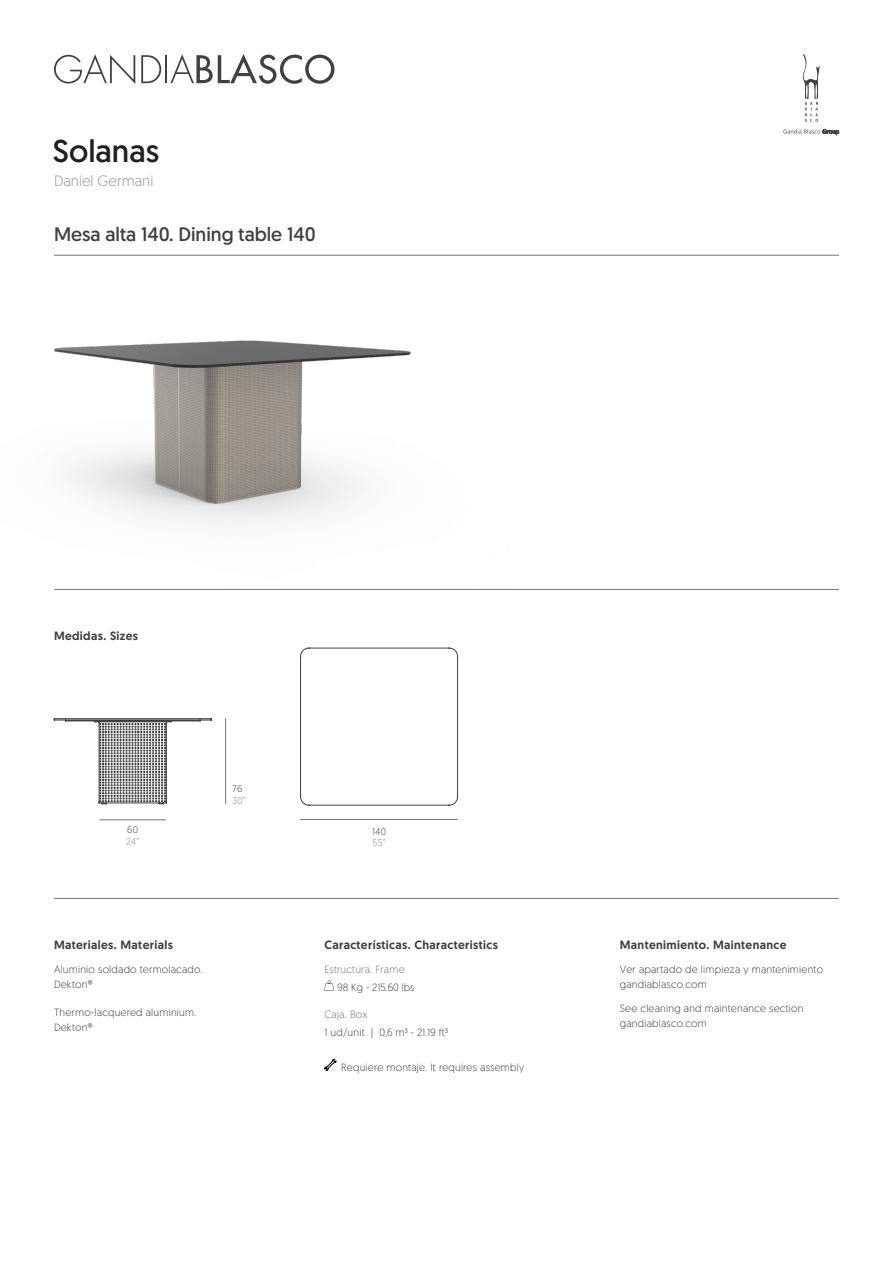
<style>
.page{position:relative;width:893px;height:1263px;background:#fff}
.page>*{position:absolute;margin:0;border:0;box-sizing:border-box;transform-origin:0 0}
.t1{font:31.5px "Geomanist";color:#231f20}
.t2{font:19.5px "Geomanist";color:#404040}
.t3{font:300 15px "Geomanist";color:#959595}
.europa_ingles{font:500 12px "Geomanist";letter-spacing:.03em;color:#404040}
.tabla_titulo_negro{font:300 10.5px "Geomanist";letter-spacing:.02em;color:#404040}
.t4{font:300 10.5px "Geomanist";letter-spacing:.02em;color:#737779}
.tabla_titulo_negro-2{font:300 10.5px "Geomanist";color:#404040}
.t5{font:300 9.75px "Geomanist";color:#8a8c8d}
.t6{font:300 9.75px "Geomanist";letter-spacing:.02em;color:#404040}
</style>
<div class="page">
<svg style="left:54px;top:54px;width:81px;height:30px"></svg>
<svg style="left:141px;top:55px;width:20px;height:28px"></svg>
<hr style="left:165px;top:55px;width:2px;height:28px;background:#404040">
<svg style="left:170px;top:54px;width:164px;height:30px"></svg>
<svg style="left:802px;top:54px;width:18px;height:68px"></svg>
<svg style="left:783px;top:129px;width:56px;height:6px"></svg>
<hr style="left:54px;top:255px;width:785px;height:1px;background:#737779">
<hr style="left:54px;top:589px;width:785px;height:1px;background:#737779">
<hr style="left:54px;top:898px;width:785px;height:1px;background:#737779">
<img style="left:54px;top:254px;width:456px;height:336px">
<svg style="left:324px;top:980px;width:10px;height:11px"></svg>
<svg style="left:324px;top:1059px;width:12px;height:12px"></svg>
<hr style="left:225px;top:718px;width:1px;height:86px;background:#737779">
<hr style="left:65px;top:721px;width:135px;height:1px;background:#404040">
<hr style="left:54px;top:720px;width:157px;height:1px;background:#404040">
<hr style="left:54px;top:718px;width:157px;height:1px;background:#404040">
<svg style="left:300px;top:648px;width:158px;height:157px"></svg>
<svg style="left:94px;top:722px;width:78px;height:82px"></svg>
<hr style="left:300px;top:819px;width:158px;height:1px;background:#737779">
<hr style="left:100px;top:819px;width:66px;height:1px;background:#737779">
<p class="t1" style="left:53px;top:130px;width:108px">Solanas</p>
<p class="t3" style="left:54px;top:171px;width:101px">Daniel Germani</p>
<p class="t2" style="left:54px;top:221px;width:263px">Mesa alta 140. Dining table 140</p>
<p class="europa_ingles" style="left:54px;top:628px;width:86px">Medidas. Sizes</p>
<p class="t6" style="left:127px;top:824px;width:12px">60</p>
<p class="t5" style="left:126px;top:835px;width:15px">24”</p>
<p class="t6" style="left:232px;top:782px;width:12px">76</p>
<p class="t5" style="left:232px;top:794px;width:15px">30”</p>
<p class="t6" style="left:372px;top:825px;width:15px">140</p>
<p class="t5" style="left:372px;top:837px;width:15px">55”</p>
<p class="europa_ingles" style="left:54px;top:937px;width:120px">Materiales. Materials</p>
<p class="europa_ingles" style="left:324px;top:937px;width:175px">Características. Characteristics</p>
<p class="europa_ingles" style="left:620px;top:937px;width:168px">Mantenimiento. Maintenance</p>
<p class="t4" style="left:324px;top:962px;width:82px">Estructura. Frame</p>
<p class="tabla_titulo_negro-2" style="left:337px;top:980px;width:79px">98 Kg - 215.60 lbs</p>
<p class="tabla_titulo_negro" style="left:620px;top:962px;width:205px">Ver apartado de limpieza y mantenimiento</p>
<p class="tabla_titulo_negro" style="left:620px;top:977px;width:88px">gandiablasco.com</p>
<p class="tabla_titulo_negro" style="left:620px;top:1001px;width:185px">See cleaning and maintenance section</p>
<p class="tabla_titulo_negro" style="left:620px;top:1016px;width:88px">gandiablasco.com</p>
<p class="tabla_titulo_negro" style="left:54px;top:962px;width:150px">Aluminio soldado termolacado.</p>
<p class="tabla_titulo_negro" style="left:54px;top:977px;width:40px">Dekton®</p>
<p class="tabla_titulo_negro" style="left:54px;top:1006px;width:144px">Thermo-lacquered aluminium.</p>
<p class="tabla_titulo_negro" style="left:54px;top:1021px;width:40px">Dekton®</p>
<p class="t4" style="left:324px;top:1007px;width:45px">Caja. Box</p>
<p class="tabla_titulo_negro" style="left:324px;top:1025px;width:126px">1 ud/unit | 0,6 m³ - 21.19 ft³</p>
<p class="tabla_titulo_negro" style="left:341px;top:1060px;width:185px">Requiere montaje. It requires assembly</p>
</div>
